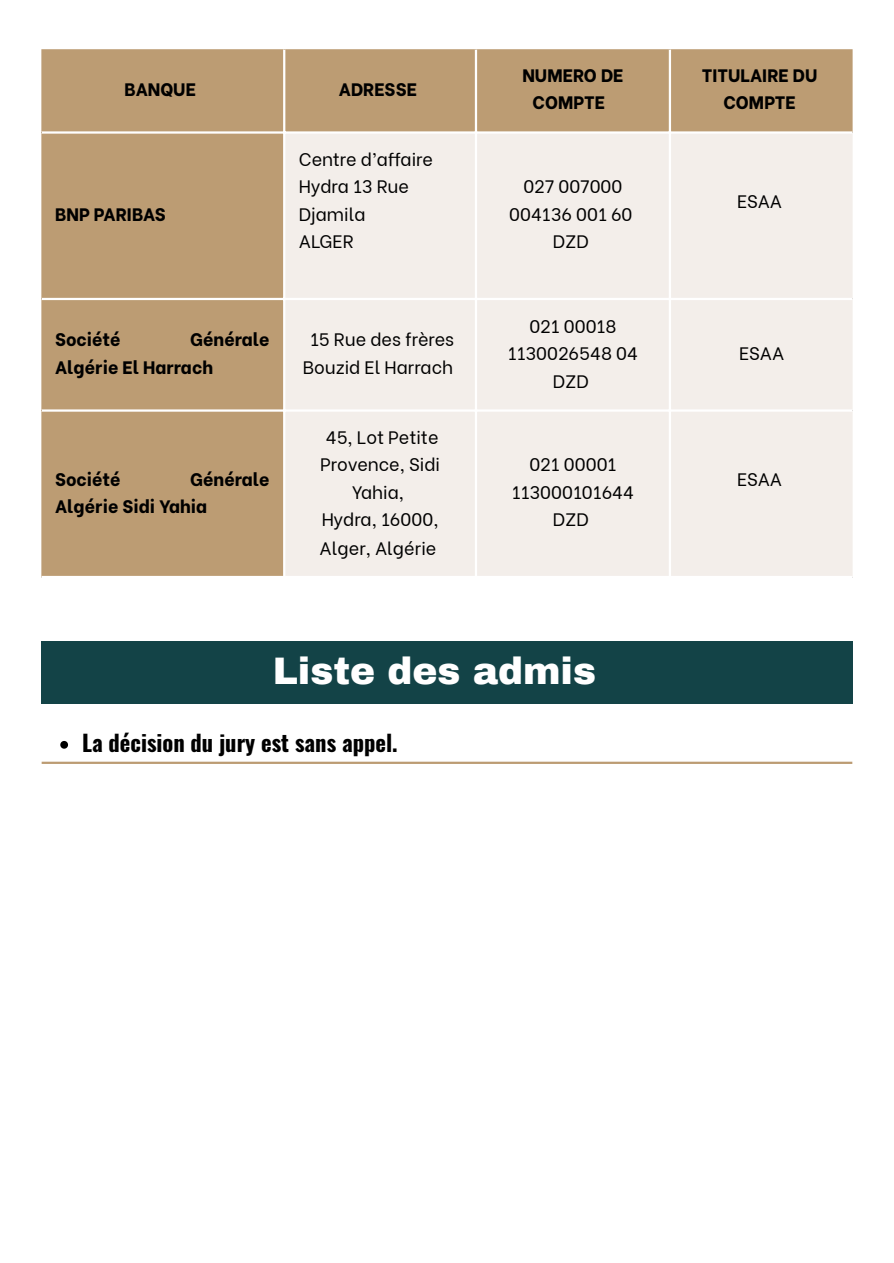
<style>
.page{position:relative;width:894px;height:1263px;background:#fff}
.page>*{position:absolute;margin:0;border:0;box-sizing:border-box;transform-origin:0 0}
.t1{font:900 37.5px "Archivo";color:#fff}
.t2{font:700 22.5px "Oswald";color:#000}
.t3{font:18px/27.6px "Be Vietnam";color:#000;text-align:center}
.t4{font:800 18px/27px "Be Vietnam";color:#000;text-align:center}
</style>
<div class="page">
<div style="left:42px;top:50px;width:810px;height:526px;background:#bc9c73"></div>
<div style="left:285px;top:134px;width:567px;height:442px;background:#f3eeea"></div>
<hr style="left:283px;top:50px;width:2px;height:526px;background:#fff">
<hr style="left:474px;top:50px;width:3px;height:526px;background:#fff">
<hr style="left:668px;top:50px;width:3px;height:526px;background:#fff">
<hr style="left:42px;top:131px;width:810px;height:3px;background:#fff">
<hr style="left:42px;top:298px;width:810px;height:2px;background:#fff">
<hr style="left:42px;top:409px;width:810px;height:3px;background:#fff">
<div style="left:42px;top:641px;width:810px;height:62px;background:#134347"></div>
<svg style="left:60px;top:741px;width:8px;height:8px"></svg>
<hr style="left:42px;top:762px;width:810px;height:2px;background:#bc9c73">
<p class="t4" style="left:125px;top:74px;width:73px">BANQUE</p>
<p class="t4" style="left:339px;top:74px;width:80px">ADRESSE</p>
<p class="t4" style="left:55px;top:199px;width:112px">BNP PARIBAS</p>
<p class="t3" style="left:299px;top:144px;width:135px;text-align:left">Centre d’affaire<br>Hydra 13 Rue<br>Djamila<br>ALGER</p>
<p class="t4" style="left:55px;top:324px;width:216px;line-height:28.2px;text-align:left;text-indent:135px">Générale<br>Algérie El Harrach</p>
<p class="t3" style="left:303px;top:324px;width:153px;line-height:28.2px">15 Rue des frères<br>Bouzid El Harrach</p>
<p class="t4" style="left:55px;top:324px;width:67px">Société</p>
<p class="t4" style="left:55px;top:464px;width:216px;text-align:left;text-indent:135px">Générale<br>Algérie Sidi Yahia</p>
<p class="t4" style="left:55px;top:464px;width:67px">Société</p>
<p class="t3" style="left:319px;top:422px;width:122px">45, Lot Petite<br>Provence, Sidi<br>Yahia,<br>Hydra, 16000,<br>Alger, Algérie</p>
<p class="t4" style="left:522px;top:60px;width:103px">NUMERO DE<br>COMPTE</p>
<p class="t4" style="left:701px;top:60px;width:117px">TITULAIRE DU<br>COMPTE</p>
<p class="t3" style="left:509px;top:171px;width:125px">027 007000<br>004136 001 60<br>DZD</p>
<p class="t3" style="left:507px;top:311px;width:132px">021 00018<br>1130026548 04<br>DZD</p>
<p class="t3" style="left:511px;top:449px;width:124px">021 00001<br>113000101644<br>DZD</p>
<p class="t3" style="left:736px;top:186px;width:47px">ESAA</p>
<p class="t3" style="left:738px;top:338px;width:47px">ESAA</p>
<p class="t3" style="left:736px;top:464px;width:47px">ESAA</p>
<p class="t1" style="left:273px;top:651px;width:324px">Liste des admis</p>
<p class="t2" style="left:82px;top:725px;width:317px">La décision du jury est sans appel.</p>
</div>
